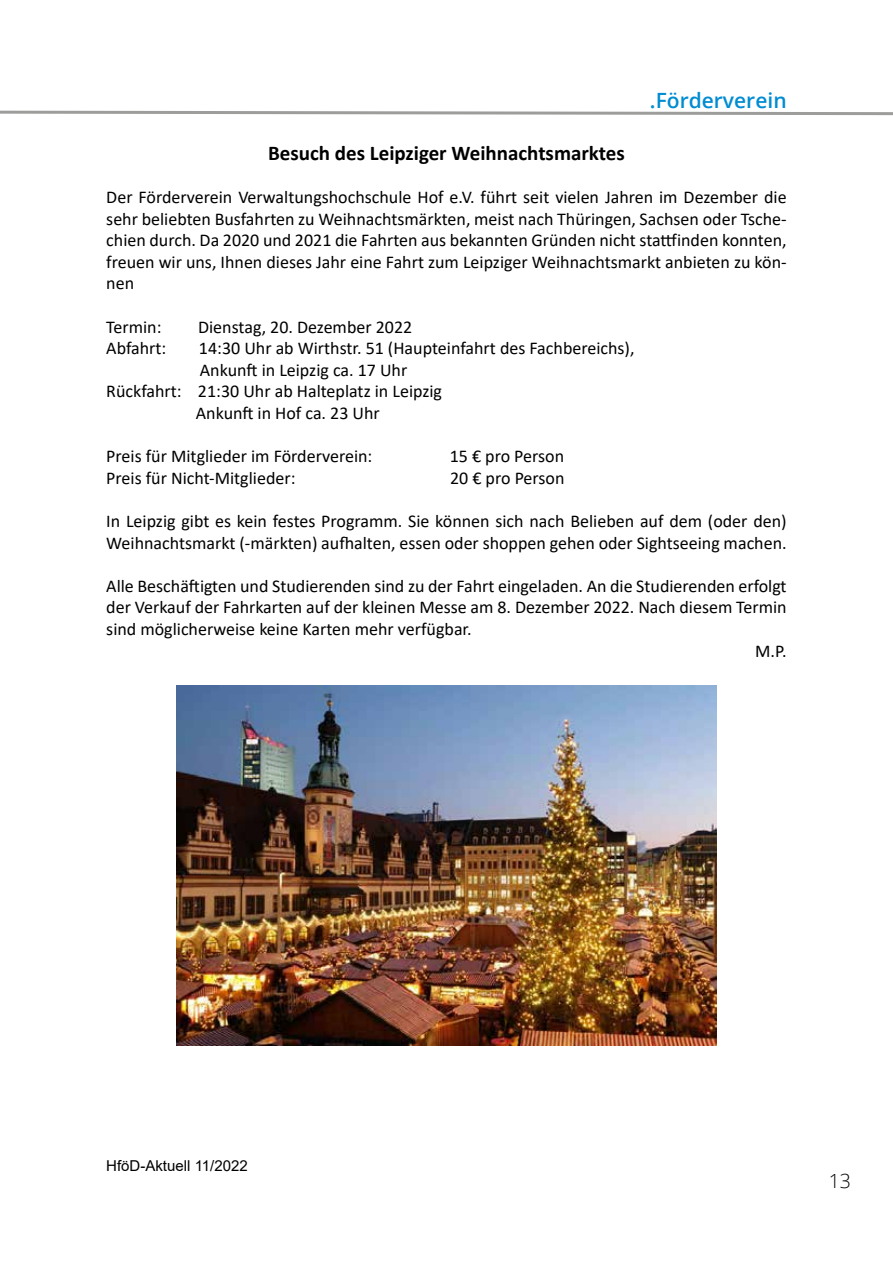
<style>
.page{position:relative;width:893px;height:1263px;background:#fff}
.page>*{position:absolute;margin:0;border:0;box-sizing:border-box;transform-origin:0 0}
.t1{font:700 21px "Calibri";color:#000}
.t2{font:600 21px "Open Sans";color:#008cd2}
.t3{font:300 19.5px "Open Sans";color:#000}
.t4{font:18px/21.6px "Calibri";color:#000;text-align:justify}
.t5{font:15px "Arial";color:#000}
</style>
<div class="page">
<svg style="left:0;top:110px;width:893px;height:6px"></svg>
<img style="left:176px;top:685px;width:540px;height:360px">
<p class="t2" style="left:650px;top:86px;width:138px">.Förderverein</p>
<p class="t1" style="left:268px;top:138px;width:358px">Besuch des Leipziger Weihnachtsmarktes</p>
<p class="t4" style="left:106px;top:186px;width:682px">Der Förderverein Verwaltungshochschule Hof e.V. führt seit vielen Jahren im Dezember die sehr beliebten Busfahrten zu Weihnachtsmärkten, meist nach Thüringen, Sachsen oder Tsche&shy;chien durch. Da 2020 und 2021 die Fahrten aus bekannten Gründen nicht stattfinden konnten, freuen wir uns, Ihnen dieses Jahr eine Fahrt zum Leipziger Weihnachtsmarkt anbieten zu kön&shy;nen</p>
<p class="t4" style="left:106px;top:315px;width:57px">Termin:</p>
<p class="t4" style="left:198px;top:315px;width:216px">Dienstag, 20. Dezember 2022</p>
<p class="t4" style="left:106px;top:337px;width:62px">Abfahrt:</p>
<p class="t4" style="left:199px;top:337px;width:437px">14:30 Uhr ab Wirthstr. 51 (Haupteinfahrt des Fachbereichs),</p>
<p class="t4" style="left:200px;top:358px;width:209px">Ankunft in Leipzig ca. 17 Uhr</p>
<p class="t4" style="left:106px;top:380px;width:337px">Rückfahrt: 21:30 Uhr ab Halteplatz in Leipzig</p>
<p class="t4" style="left:196px;top:402px;width:186px">Ankunft in Hof ca. 23 Uhr</p>
<p class="t4" style="left:106px;top:445px;width:268px">Preis für Mitglieder im Förderverein:</p>
<p class="t4" style="left:450px;top:445px;width:116px">15 € pro Person</p>
<p class="t4" style="left:106px;top:466px;width:191px">Preis für Nicht-Mitglieder:</p>
<p class="t4" style="left:450px;top:466px;width:116px">20 € pro Person</p>
<p class="t4" style="left:106px;top:510px;width:682px">In Leipzig gibt es kein festes Programm. Sie können sich nach Belieben auf dem (oder den)<br>Weihnachtsmarkt (-märkten) aufhalten, essen oder shoppen gehen oder Sightseeing machen.</p>
<p class="t4" style="left:106px;top:574px;width:682px">Alle Beschäftigten und Studierenden sind zu der Fahrt eingeladen. An die Studierenden erfolgt</p>
<p class="t4" style="left:106px;top:596px;width:682px">der Verkauf der Fahrkarten auf der kleinen Messe am 8. Dezember 2022. Nach diesem Termin</p>
<p class="t4" style="left:106px;top:618px;width:367px">sind möglicherweise keine Karten mehr verfügbar.</p>
<p class="t4" style="left:755px;top:639px;width:33px">M.P.</p>
<p class="t5" style="left:106px;top:1156px;width:143px">HföD-Aktuell 11/2022</p>
<p class="t3" style="left:829px;top:1168px;width:24px">13</p>
</div>
